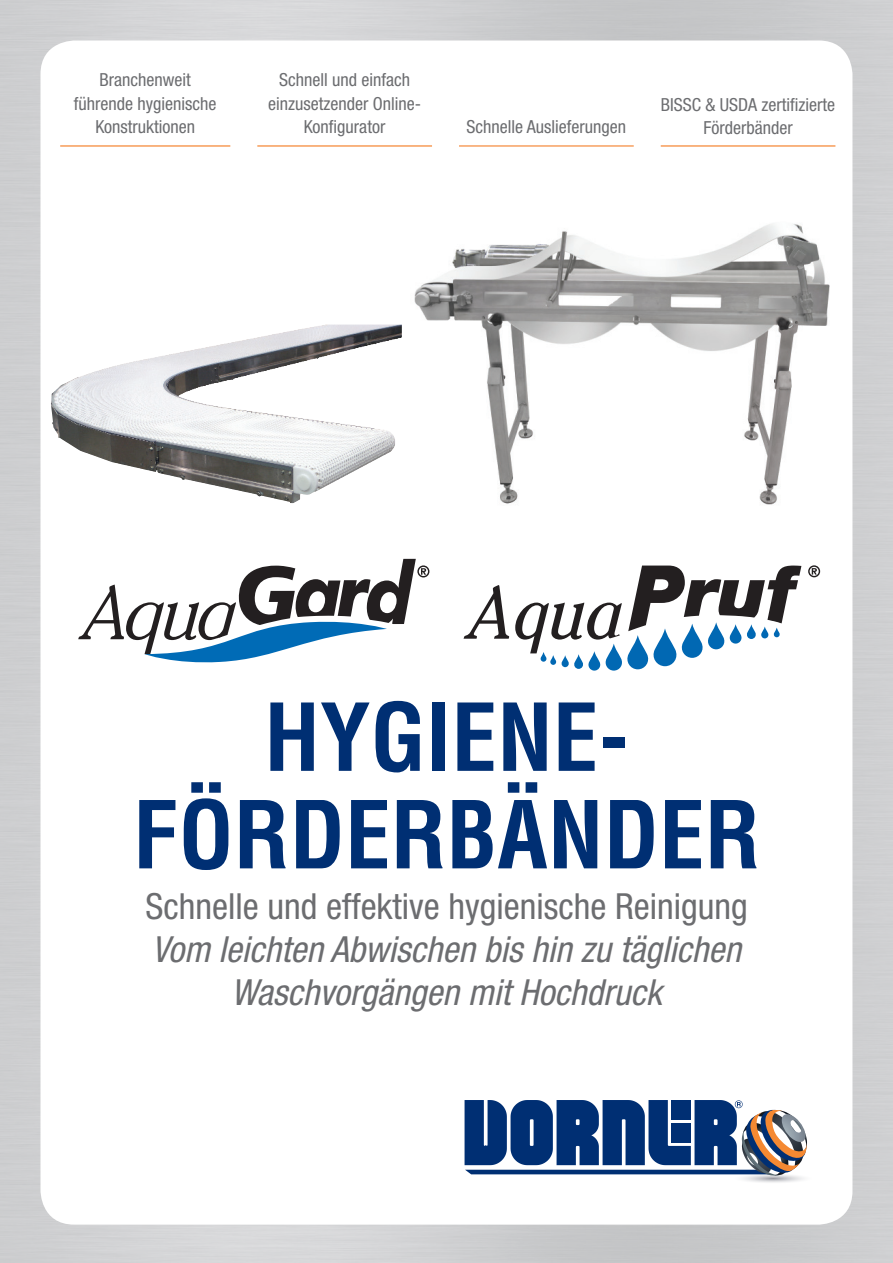
<style>
.page{position:relative;width:893px;height:1263px;background:#fff}
.page>*{position:absolute;margin:0;border:0;box-sizing:border-box;transform-origin:0 0}
.t1{font:700 condensed 91.2px/97.5px "Helvetica";color:#002f73;text-align:center}
.t2{font:italic condensed 36px/43.2px "Helvetica Neue";color:#6c6d70;text-align:center}
.t3{font:condensed 36px "Helvetica Neue";color:#6c6d70}
.t4{font:condensed 18px/23.4px "Helvetica Neue";color:#6c6d70;text-align:center}
</style>
<div class="page">
<img style="left:0;top:0;width:893px;height:1263px">
<div style="left:40px;top:41px;width:812px;height:1183px;background:#fff;border-radius:34px"></div>
<hr style="left:257px;top:145px;width:175px;height:2px;background:#f47b21">
<hr style="left:459px;top:145px;width:175px;height:1px;background:#f47b21">
<hr style="left:661px;top:145px;width:174px;height:2px;background:#f47b21">
<img style="left:414px;top:224px;width:416px;height:281px">
<hr style="left:60px;top:145px;width:170px;height:2px;background:#f47b21">
<img style="left:51px;top:325px;width:351px;height:179px">
<svg style="left:465px;top:1100px;width:342px;height:83px"></svg>
<svg style="left:78px;top:559px;width:351px;height:104px"></svg>
<svg style="left:464px;top:585px;width:45px;height:54px"></svg>
<svg style="left:808px;top:565px;width:12px;height:12px"></svg>
<svg style="left:515px;top:565px;width:286px;height:106px"></svg>
<p class="t4" style="left:74px;top:68px;width:144px">Branchenweit führende hygienische<br>Konstruktionen</p>
<p class="t4" style="left:268px;top:68px;width:154px">Schnell und einfach einzusetzender Online-<br>Konfigurator</p>
<p class="t4" style="left:467px;top:115px;width:161px">Schnelle Auslieferungen</p>
<p class="t4" style="left:661px;top:93px;width:176px">BISSC &amp; USDA zertifizierte<br>Förderbänder</p>
<h1 class="t1" style="left:133px;top:688px;width:629px">HYGIENE-<br>FÖRDERBÄNDER</h1>
<h2 class="t3" style="left:145px;top:885px;width:604px">Schnelle und effektive hygienische Reinigung</h2>
<h2 class="t2" style="left:152px;top:927px;width:591px">Vom leichten Abwischen bis hin zu täglichen<br>Waschvorgängen mit Hochdruck</h2>
</div>
